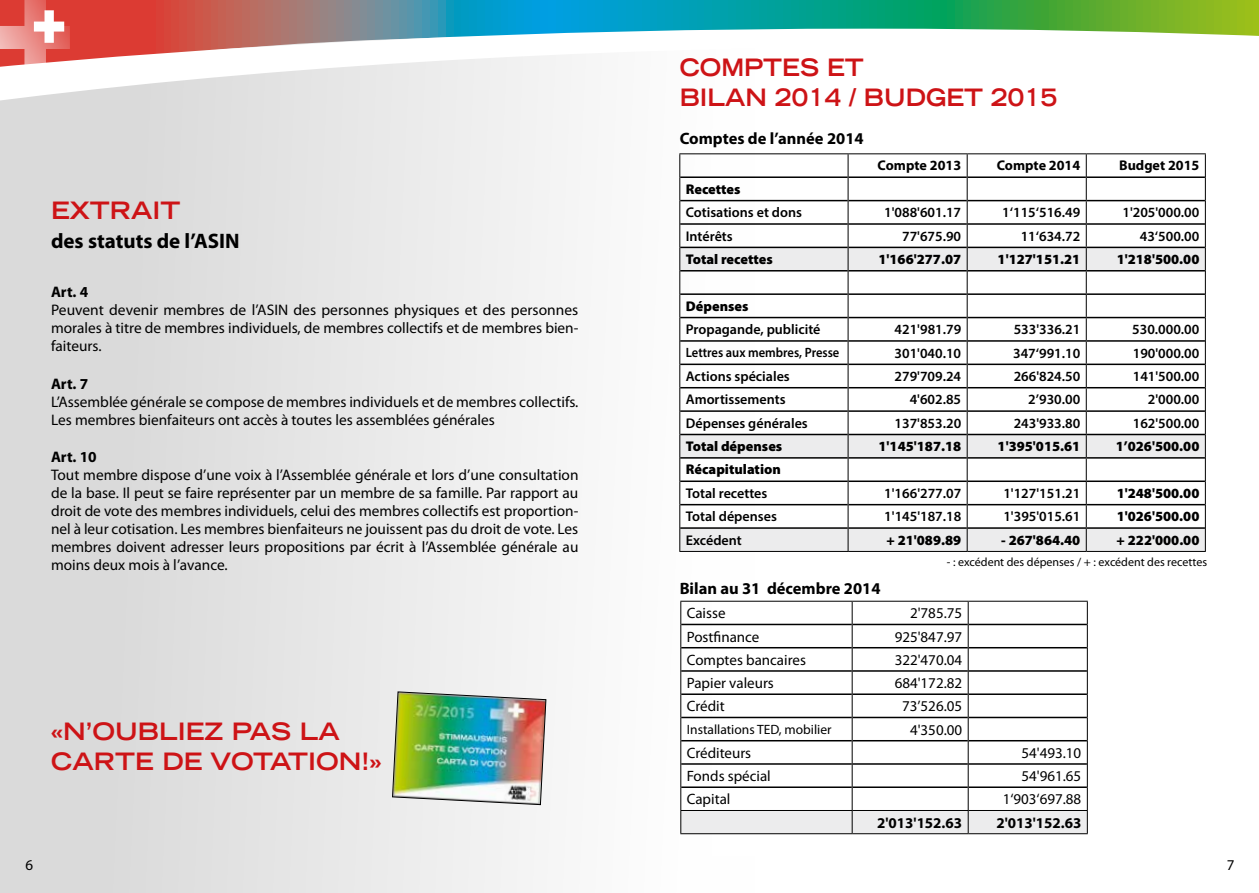
<style>
.page{position:relative;width:1259px;height:893px;background:#fff}
.page>*{position:absolute;margin:0;border:0;box-sizing:border-box;transform-origin:0 0}
.t1{font:700 expanded 24px/30px "Trade Gothic LT";color:#cd1316}
.t2{font:700 expanded 24px/30px "Trade Gothic LT";color:#cd1316;scale:.95 1}
.t3{font:700 21px "Myriad Pro";color:#000}
.t4{font:700 16.5px "Myriad Pro";color:#000}
.t5{font:15.3px/18px "Myriad Pro";color:#000;text-align:justify}
.t6{font:700 15.3px "Myriad Pro";color:#000}
.t7{font:15px "Myriad Pro";color:#000}
.t8{font:700 15px "Myriad Pro";color:#000}
.t9{font:600 14.1px "Myriad Pro";color:#000}
.t10{font:900 14.1px "Myriad Pro";color:#000}
.t11{font:700 14.1px "Myriad Pro";color:#000}
.t12{font:13.5px "Myriad Pro";color:#000}
.t13{font:600 13.5px "Myriad Pro";color:#000;scale:.93 1}
.t14{font:12px "Myriad Pro";color:#000}
</style>
<div class="page">
<div style="left:0;top:0;width:754px;height:893px;background:linear-gradient(to right,#d5d5d5,#fff)"></div>
<svg style="left:70px;top:0;width:1189px;height:29px;background:#4d9276"></svg>
<svg style="left:0;top:0;width:70px;height:29px;background:#e46d67"></svg>
<svg style="left:0;top:29px;width:1259px;height:76px"></svg>
<img style="left:392px;top:691px;width:154px;height:114px">
<hr style="left:679px;top:153px;width:169px;height:1px;background:#000">
<hr style="left:848px;top:153px;width:119px;height:1px;background:#000">
<hr style="left:967px;top:153px;width:119px;height:1px;background:#000">
<hr style="left:1086px;top:153px;width:119px;height:1px;background:#000">
<hr style="left:679px;top:551px;width:169px;height:1px;background:#000">
<hr style="left:848px;top:551px;width:119px;height:1px;background:#000">
<hr style="left:967px;top:551px;width:119px;height:1px;background:#000">
<hr style="left:1086px;top:551px;width:119px;height:1px;background:#000">
<svg style="left:679px;top:154px;width:527px;height:397px"></svg>
<div style="left:712px;top:601px;width:375px;height:255px;background:#fff"></div>
<hr style="left:680px;top:601px;width:172px;height:1px;background:#000">
<hr style="left:852px;top:601px;width:116px;height:1px;background:#000">
<hr style="left:968px;top:601px;width:119px;height:1px;background:#000">
<svg style="left:680px;top:602px;width:408px;height:232px"></svg>
<hr style="left:680px;top:833px;width:172px;height:1px;background:#000">
<hr style="left:852px;top:833px;width:116px;height:1px;background:#000">
<hr style="left:968px;top:833px;width:119px;height:1px;background:#000">
<h1 class="t2" style="left:679px;top:51px;width:399px">COMPTES ET<br>BILAN 2014 / BUDGET 2015</h1>
<h1 class="t1" style="left:51px;top:195px;width:131px">EXTRAIT</h1>
<h2 class="t3" style="left:51px;top:227px;width:190px">des statuts de l’ASIN</h2>
<p class="t6" style="left:51px;top:282px;width:39px">Art. 4</p>
<p class="t5" style="left:51px;top:301px;width:529px">Peuvent devenir membres de l’ASIN des personnes physiques et des personnes morales à titre de membres individuels, de membres collectifs et de membres bien&shy;faiteurs.</p>
<p class="t6" style="left:51px;top:373px;width:39px">Art. 7</p>
<p class="t5" style="left:51px;top:392px;width:529px">L’Assemblée générale se compose de membres individuels et de membres collectifs.<br>Les membres bienfaiteurs ont accès à toutes les assemblées générales</p>
<p class="t6" style="left:51px;top:447px;width:47px">Art. 10</p>
<p class="t5" style="left:51px;top:466px;width:529px">Tout membre dispose d’une voix à l’Assemblée générale et lors d’une consultation de la base. Il peut se faire représenter par un membre de sa famille. Par rapport au droit de vote des membres individuels, celui des membres collectifs est proportion&shy;nel à leur cotisation. Les membres bienfaiteurs ne jouissent pas du droit de vote. Les membres doivent adresser leurs propositions par écrit à l’Assemblée générale au moins deux mois à l’avance.</p>
<h1 class="t1" style="left:51px;top:715px;width:332px">«N’OUBLIEZ PAS LA<br>CARTE DE VOTATION!»</h1>
<p class="t4" style="left:679px;top:128px;width:185px">Comptes de l’année 2014</p>
<p class="t11" style="left:877px;top:156px;width:85px">Compte 2013</p>
<p class="t11" style="left:996px;top:156px;width:85px">Compte 2014</p>
<p class="t11" style="left:1119px;top:156px;width:82px">Budget 2015</p>
<p class="t10" style="left:686px;top:180px;width:56px">Recettes</p>
<p class="t9" style="left:686px;top:203px;width:118px">Cotisations et dons</p>
<p class="t9" style="left:884px;top:203px;width:78px">1'088'601.17</p>
<p class="t9" style="left:1002px;top:203px;width:80px">1‘115‘516.49</p>
<p class="t9" style="left:1122px;top:203px;width:78px">1'205'000.00</p>
<p class="t9" style="left:686px;top:227px;width:48px">Intérêts</p>
<p class="t9" style="left:902px;top:227px;width:61px">77'675.90</p>
<p class="t9" style="left:1020px;top:227px;width:61px">11‘634.72</p>
<p class="t9" style="left:1139px;top:227px;width:61px">43‘500.00</p>
<p class="t10" style="left:686px;top:250px;width:88px">Total recettes</p>
<p class="t10" style="left:878px;top:250px;width:84px">1'166'277.07</p>
<p class="t10" style="left:997px;top:250px;width:84px">1'127'151.21</p>
<p class="t10" style="left:1116px;top:250px;width:84px">1'218'500.00</p>
<p class="t10" style="left:686px;top:297px;width:64px">Dépenses</p>
<p class="t9" style="left:686px;top:320px;width:136px">Propagande, publicité</p>
<p class="t9" style="left:894px;top:320px;width:68px">421'981.79</p>
<p class="t9" style="left:1013px;top:320px;width:68px">533'336.21</p>
<p class="t9" style="left:1132px;top:320px;width:69px">530.000.00</p>
<p class="t13" style="left:686px;top:344px;width:167px">Lettres aux membres, Presse</p>
<p class="t9" style="left:894px;top:344px;width:68px">301'040.10</p>
<p class="t9" style="left:1013px;top:344px;width:69px">347‘991.10</p>
<p class="t9" style="left:1132px;top:344px;width:68px">190'000.00</p>
<p class="t9" style="left:686px;top:367px;width:105px">Actions spéciales</p>
<p class="t9" style="left:894px;top:367px;width:68px">279'709.24</p>
<p class="t9" style="left:1013px;top:367px;width:68px">266'824.50</p>
<p class="t9" style="left:1132px;top:367px;width:68px">141'500.00</p>
<p class="t9" style="left:686px;top:391px;width:101px">Amortissements</p>
<p class="t9" style="left:909px;top:391px;width:53px">4'602.85</p>
<p class="t9" style="left:1028px;top:391px;width:54px">2’930.00</p>
<p class="t9" style="left:1148px;top:391px;width:53px">2'000.00</p>
<p class="t9" style="left:686px;top:414px;width:123px">Dépenses générales</p>
<p class="t9" style="left:894px;top:414px;width:68px">137'853.20</p>
<p class="t9" style="left:1013px;top:414px;width:68px">243'933.80</p>
<p class="t9" style="left:1132px;top:414px;width:68px">162'500.00</p>
<p class="t10" style="left:686px;top:437px;width:98px">Total dépenses</p>
<p class="t10" style="left:878px;top:437px;width:84px">1'145'187.18</p>
<p class="t10" style="left:997px;top:437px;width:84px">1'395'015.61</p>
<p class="t10" style="left:1115px;top:437px;width:85px">1’026'500.00</p>
<p class="t10" style="left:686px;top:460px;width:97px">Récapitulation</p>
<p class="t9" style="left:686px;top:484px;width:83px">Total recettes</p>
<p class="t9" style="left:884px;top:484px;width:78px">1'166'277.07</p>
<p class="t9" style="left:1003px;top:484px;width:78px">1'127'151.21</p>
<p class="t10" style="left:1116px;top:484px;width:84px">1'248'500.00</p>
<p class="t9" style="left:686px;top:508px;width:93px">Total dépenses</p>
<p class="t9" style="left:884px;top:508px;width:78px">1'145'187.18</p>
<p class="t9" style="left:1003px;top:508px;width:78px">1'395'015.61</p>
<p class="t10" style="left:1116px;top:507px;width:84px">1'026'500.00</p>
<p class="t9" style="left:686px;top:531px;width:57px">Excédent</p>
<p class="t10" style="left:886px;top:530px;width:76px">+ 21'089.89</p>
<p class="t10" style="left:1001px;top:530px;width:81px">- 267'864.40</p>
<p class="t10" style="left:1116px;top:530px;width:84px">+ 222'000.00</p>
<p class="t4" style="left:679px;top:577px;width:202px">Bilan au 31 décembre 2014</p>
<p class="t14" style="left:947px;top:554px;width:262px">- : excédent des dépenses / + : excédent des recettes</p>
<p class="t7" style="left:687px;top:604px;width:40px">Caisse</p>
<p class="t7" style="left:910px;top:604px;width:54px">2'785.75</p>
<p class="t7" style="left:687px;top:627px;width:74px">Postfinance</p>
<p class="t7" style="left:894px;top:627px;width:69px">925'847.97</p>
<p class="t7" style="left:687px;top:651px;width:121px">Comptes bancaires</p>
<p class="t7" style="left:894px;top:651px;width:69px">322'470.04</p>
<p class="t7" style="left:687px;top:674px;width:89px">Papier valeurs</p>
<p class="t7" style="left:894px;top:674px;width:69px">684'172.82</p>
<p class="t7" style="left:687px;top:697px;width:39px">Crédit</p>
<p class="t7" style="left:902px;top:697px;width:62px">73’526.05</p>
<p class="t12" style="left:687px;top:721px;width:146px">Installations TED, mobilier</p>
<p class="t7" style="left:910px;top:720px;width:54px">4'350.00</p>
<p class="t7" style="left:687px;top:744px;width:66px">Créditeurs</p>
<p class="t7" style="left:1021px;top:744px;width:61px">54'493.10</p>
<p class="t7" style="left:687px;top:767px;width:85px">Fonds spécial</p>
<p class="t7" style="left:1021px;top:767px;width:61px">54'961.65</p>
<p class="t7" style="left:687px;top:790px;width:45px">Capital</p>
<p class="t7" style="left:1002px;top:790px;width:80px">1‘903‘697.88</p>
<p class="t8" style="left:877px;top:813px;width:86px">2'013'152.63</p>
<p class="t8" style="left:996px;top:813px;width:86px">2'013'152.63</p>
<p class="t7" style="left:26px;top:856px;width:9px">6</p>
<p class="t7" style="left:1226px;top:856px;width:9px">7</p>
</div>
